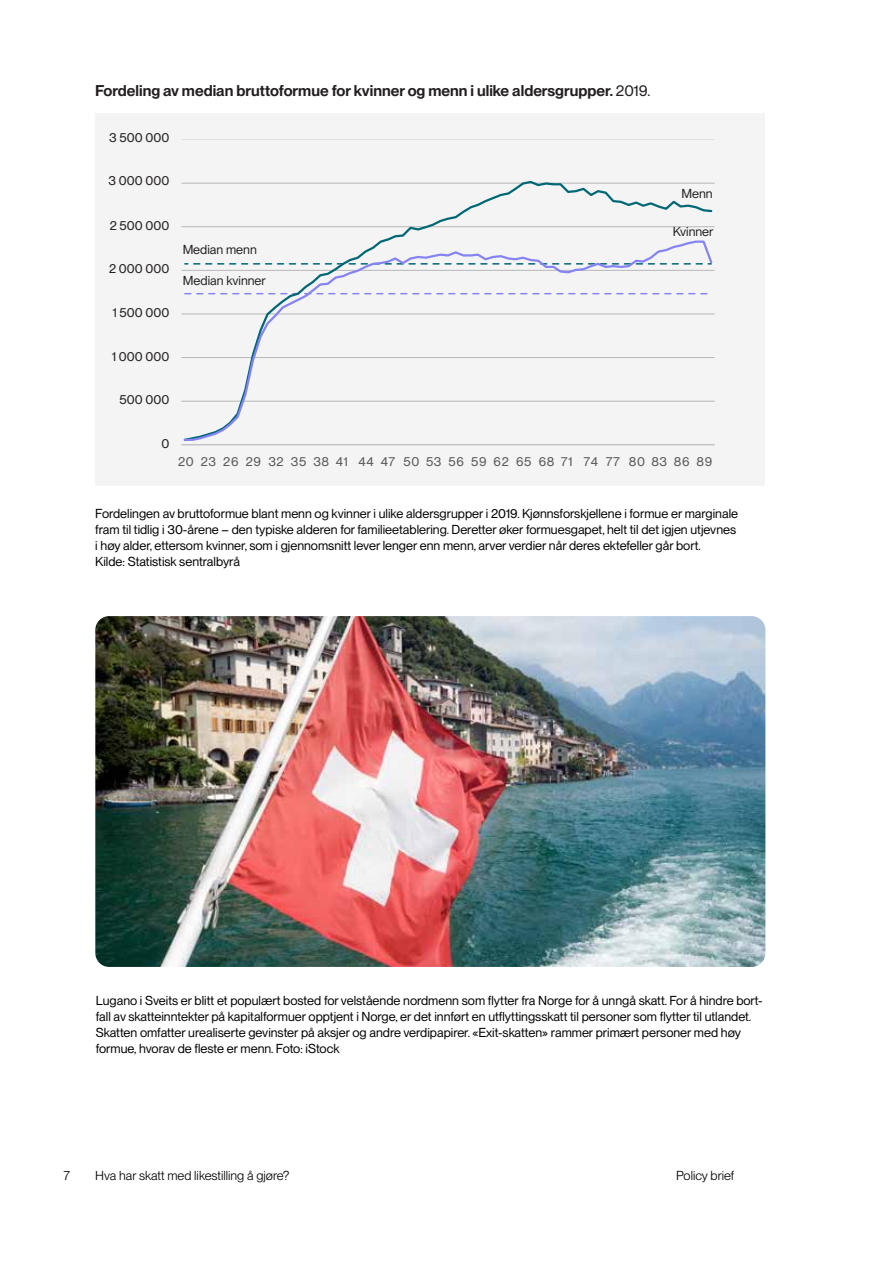
<style>
.page{position:relative;width:893px;height:1263px;background:#fff}
.page>*{position:absolute;margin:0;border:0;box-sizing:border-box;transform-origin:0 0}
.t1{font:600 15.3px "PP Neue Montreal";color:#231f20}
.t2{font:12.75px/15.9px "PP Neue Montreal";color:#000}
.t3{font:12.75px "PP Neue Montreal";color:#231f20}
.t4{font:12.75px "PP Neue Montreal";letter-spacing:.05em;color:#595959}
.t5{font:12.75px "PP Neue Montreal";color:#000}
.s1{font-weight:400}
</style>
<div class="page">
<div style="left:95px;top:113px;width:669px;height:373px;background:#f4f4f5"></div>
<hr style="left:181px;top:183px;width:534px;height:1px;background:#b7b7b7">
<hr style="left:181px;top:226px;width:534px;height:1px;background:#b7b7b7">
<hr style="left:181px;top:270px;width:534px;height:1px;background:#b7b7b7">
<hr style="left:181px;top:314px;width:534px;height:1px;background:#b7b7b7">
<hr style="left:181px;top:357px;width:534px;height:1px;background:#b7b7b7">
<hr style="left:181px;top:401px;width:534px;height:1px;background:#b7b7b7">
<hr style="left:181px;top:444px;width:534px;height:1px;background:#b7b7b7">
<hr style="left:181px;top:139px;width:534px;height:1px;background:#e2e2e2">
<svg style="left:182px;top:180px;width:532px;height:222px"></svg>
<svg style="left:183px;top:239px;width:531px;height:202px"></svg>
<img style="left:95px;top:616px;width:670px;height:351px">
<p class="t1" style="left:95px;top:82px;width:557px">Fordeling av median bruttoformue for kvinner og menn i ulike aldersgrupper. <span class="s1">2019.</span></p>
<p class="t3" style="left:109px;top:130px;width:61px">3 500 000</p>
<p class="t3" style="left:109px;top:173px;width:62px">3 000 000</p>
<p class="t3" style="left:110px;top:218px;width:61px">2 500 000</p>
<p class="t3" style="left:109px;top:261px;width:62px">2 000 000</p>
<p class="t3" style="left:113px;top:305px;width:58px">1 500 000</p>
<p class="t3" style="left:112px;top:349px;width:59px">1 000 000</p>
<p class="t3" style="left:183px;top:242px;width:76px">Median menn</p>
<p class="t3" style="left:183px;top:273px;width:84px">Median kvinner</p>
<p class="t3" style="left:681px;top:186px;width:33px">Menn</p>
<p class="t3" style="left:673px;top:224px;width:42px">Kvinner</p>
<p class="t3" style="left:120px;top:392px;width:51px">500 000</p>
<p class="t3" style="left:161px;top:436px;width:9px">0</p>
<p class="t4" style="left:178px;top:454px;width:535px">20 23 26 29 32 35 38 41 44 47 50 53 56 59 62 65 68 71 74 77 80 83 86 89</p>
<p class="t3" style="left:95px;top:501px;width:146px">Kilde: Statistisk sentralbyrå</p>
<p class="t2" style="left:95px;top:506px;width:644px">Fordelingen av bruttoformue blant menn og kvinner i ulike aldersgrupper i 2019. Kjønnsforskjellene i formue er marginale fram til tidlig i 30-årene – den typiske alderen for familieetablering. Deretter øker formuesgapet, helt til det igjen utjevnes i høy alder, ettersom kvinner, som i gjennomsnitt lever lenger enn menn, arver verdier når deres ektefeller går bort.<br>Kilde: Statistisk sentralbyrå</p>
<p class="t2" style="left:96px;top:992px;width:668px">Lugano i Sveits er blitt et populært bosted for velstående nordmenn som flytter fra Norge for å unngå skatt. For å hindre bort&shy;fall av skatteinntekter på kapitalformuer opptjent i Norge, er det innført en utflyttingsskatt til personer som flytter til utlandet.<br>Skatten omfatter urealiserte gevinster på aksjer og andre verdipapirer. «Exit-skatten» rammer primært personer med høy formue, hvorav de fleste er menn. Foto: iStock</p>
<p class="t5" style="left:64px;top:1168px;width:8px">7</p>
<p class="t5" style="left:95px;top:1168px;width:196px">Hva har skatt med likestilling å gjøre?</p>
<p class="t5" style="left:676px;top:1168px;width:60px">Policy brief</p>
</div>
